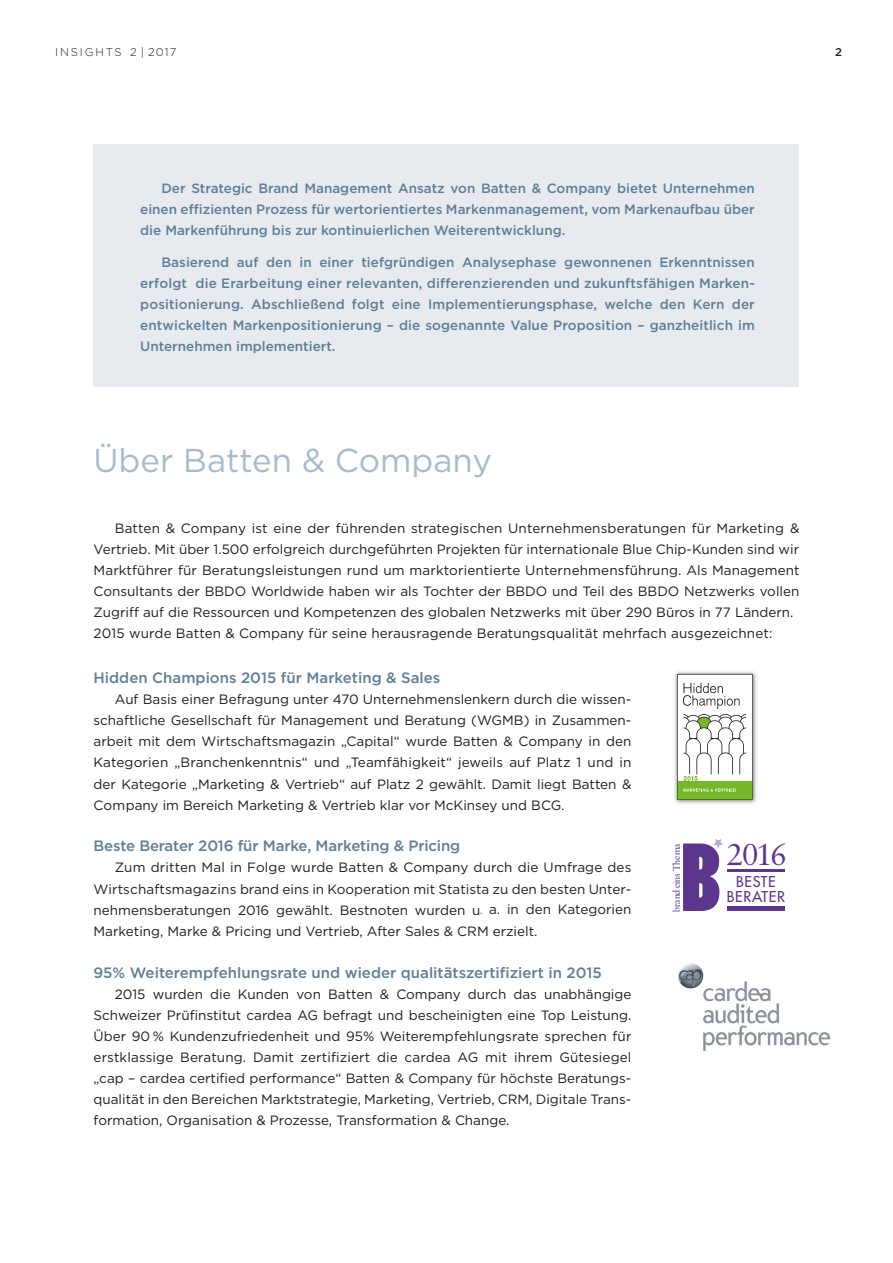
<style>
.page{position:relative;width:893px;height:1263px;background:#fff}
.page>*{position:absolute;margin:0;border:0;box-sizing:border-box;transform-origin:0 0}
.t1{font:33px "Gotham";color:#a8bbca}
.t2{font:30.3px "Sabon B";color:#5c358c}
.t3{font:500 15px "Gotham";color:#5e7f97}
.t4{font:14.55px/14.7px "Futura";letter-spacing:.045em;color:#5c358c;text-align:center}
.t5{font:13.5px/21px "Gotham";color:#1d1d1b}
.t6{font:500 13.5px/21px "Gotham";color:#5e7f97;text-align:justify}
.t7{font:300 11.25px "Gotham";letter-spacing:.16em;color:#1d1d1b}
.t8{font:500 11.25px "Gotham";color:#1d1d1b}
.t9{font:9.45px "Sabon B";color:#5c358c}
</style>
<div class="page">
<div style="left:94px;top:145px;width:705px;height:242px;background:#e7ebf0"></div>
<svg style="left:683px;top:839px;width:40px;height:72px"></svg>
<hr style="left:728px;top:906px;width:57px;height:4px;background:#5c358c">
<hr style="left:728px;top:869px;width:57px;height:3px;background:#5c358c">
<img style="left:678px;top:963px;width:153px;height:88px">
<img style="left:674px;top:671px;width:83px;height:133px">
<svg style="left:677px;top:674px;width:76px;height:126px"></svg>
<p class="t7" style="left:55px;top:46px;width:123px">INSIGHTS 2 | 2017</p>
<p class="t8" style="left:835px;top:46px;width:8px">2</p>
<p class="t6" style="left:140px;top:177px;width:616px;text-indent:21px">Der Strategic Brand Management Ansatz von Batten &amp; Company bietet Unternehmen einen effizienten Prozess für wertorientiertes Markenmanagement, vom Markenaufbau über die Markenführung bis zur kontinuierlichen Weiterentwicklung.</p>
<p class="t6" style="left:140px;top:251px;width:616px;text-indent:21px">Basierend auf den in einer tiefgründigen Analysephase gewonnenen Erkenntnissen erfolgt die Erarbeitung einer relevanten, differenzierenden und zukunftsfähigen Marken&shy;positionierung. Abschließend folgt eine Implementierungsphase, welche den Kern der entwickelten Markenpositionierung – die sogenannte Value Proposition – ganzheitlich im Unternehmen implementiert.</p>
<h1 class="t1" style="left:94px;top:442px;width:400px">Über Batten &amp; Company</h1>
<p class="t5" style="left:94px;top:517px;width:707px;text-indent:21px">Batten &amp; Company ist eine der führenden strategischen Unternehmensberatungen für Marketing &amp; Vertrieb. Mit über 1.500 erfolgreich durchgeführten Projekten für internationale Blue Chip-Kunden sind wir Marktführer für Beratungsleistungen rund um marktorientierte Unternehmensführung. Als Management Consultants der BBDO Worldwide haben wir als Tochter der BBDO und Teil des BBDO Netzwerks vollen Zugriff auf die Ressourcen und Kompetenzen des globalen Netzwerks mit über 290 Büros in 77 Ländern.<br>2015 wurde Batten &amp; Company für seine herausragende Beratungsqualität mehrfach ausgezeichnet:</p>
<p class="t3" style="left:94px;top:670px;width:348px">Hidden Champions 2015 für Marketing &amp; Sales</p>
<p class="t5" style="left:94px;top:689px;width:539px;text-indent:21px">Auf Basis einer Befragung unter 470 Unternehmenslenkern durch die wissen&shy;schaftliche Gesellschaft für Management und Beratung (WGMB) in Zusammen&shy;arbeit mit dem Wirtschaftsmagazin „Capital“ wurde Batten &amp; Company in den Kategorien „Branchenkenntnis“ und „Teamfähigkeit“ jeweils auf Platz 1 und in der Kategorie „Marketing &amp; Vertrieb“ auf Platz 2 gewählt. Damit liegt Batten &amp; Company im Bereich Marketing &amp; Vertrieb klar vor McKinsey und BCG.</p>
<p class="t3" style="left:94px;top:838px;width:368px">Beste Berater 2016 für Marke, Marketing &amp; Pricing</p>
<p class="t5" style="left:94px;top:857px;width:539px;text-align:justify;text-indent:21px">Zum dritten Mal in Folge wurde Batten &amp; Company durch die Umfrage des Wirtschaftsmagazins brand eins in Kooperation mit Statista zu den besten Unter&shy;nehmensberatungen 2016 gewählt. Bestnoten wurden u. a. in den Kategorien Marketing, Marke &amp; Pricing und Vertrieb, After Sales &amp; CRM erzielt.</p>
<p class="t3" style="left:94px;top:964px;width:510px">95% Weiterempfehlungsrate und wieder qualitätszertifiziert in 2015</p>
<p class="t5" style="left:94px;top:983px;width:539px;text-align:justify;text-indent:21px">2015 wurden die Kunden von Batten &amp; Company durch das unabhängige Schweizer Prüfinstitut cardea AG befragt und bescheinigten eine Top Leistung.<br>Über 90 % Kundenzufriedenheit und 95% Weiterempfehlungsrate sprechen für erstklassige Beratung. Damit zertifiziert die cardea AG mit ihrem Gütesiegel „cap – cardea certified performance“ Batten &amp; Company für höchste Beratungs&shy;qualität in den Bereichen Marktstrategie, Marketing, Vertrieb, CRM, Digitale Trans&shy;formation, Organisation &amp; Prozesse, Transformation &amp; Change.</p>
<p class="t9" style="left:671px;top:911px;width:70px;rotate:-90deg">brand eins Thema</p>
<h2 class="t2" style="left:727px;top:836px;width:61px">2016</h2>
<p class="t4" style="left:727px;top:874px;width:60px">BESTE<br>BERATER</p>
</div>
